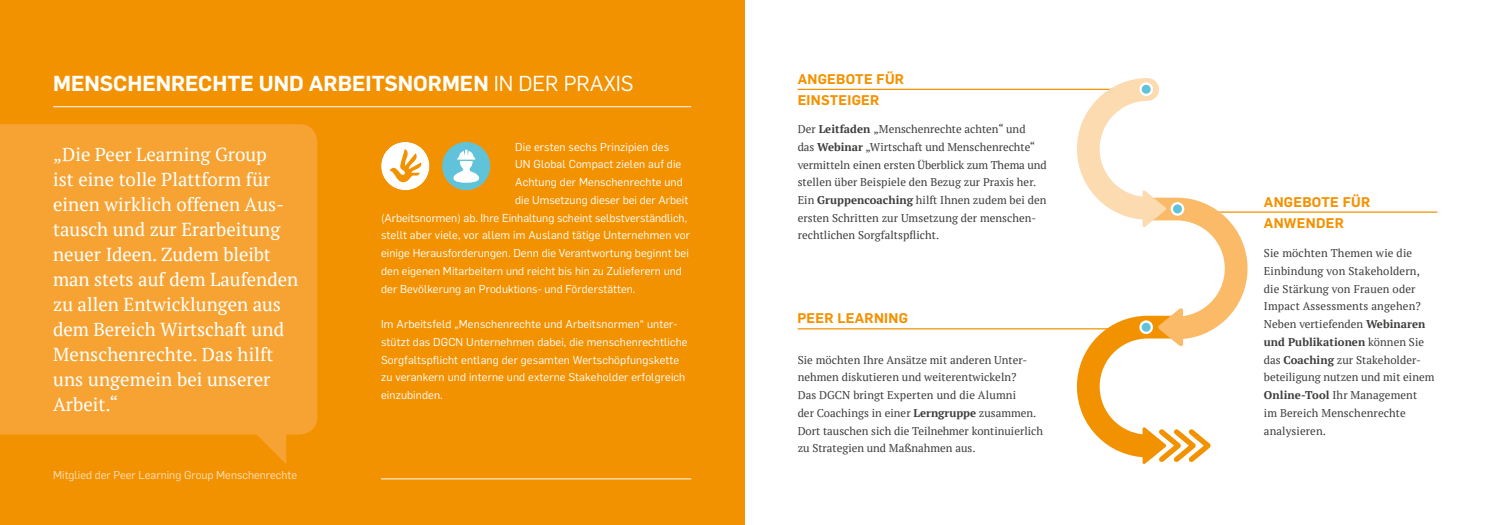
<style>
.page{position:relative;width:1489px;height:525px;background:#fff}
.page>*{position:absolute;margin:0;border:0;box-sizing:border-box;transform-origin:0 0}
.t1{font:600 21.25px "Flama";color:#fff}
.t2{font:18.75px/25px "PT Serif";color:#fff}
.t3{font:600 13.75px/21.2px "Flama";letter-spacing:.02em;color:#f39200}
.t4{font:11.25px/17.8px "PT Serif";letter-spacing:.005em;color:#3c3c3b}
.t5{font:11.25px/17.8px "Flama";letter-spacing:.01em;color:#fff}
.t6{font:11.25px "Flama";color:#fee0bc}
.s1{font-weight:400}
.s2{font-weight:700}
</style>
<div class="page">
<div style="left:0;top:0;width:744px;height:524px;background:#f39200"></div>
<hr style="left:381px;top:478px;width:310px;height:1px;background:#fff">
<div style="left:0;top:124px;width:317px;height:310px;background:#f6a333"></div>
<svg style="left:251px;top:428px;width:35px;height:36px"></svg>
<hr style="left:1177px;top:211px;width:259px;height:1px;background:#f39200">
<hr style="left:797px;top:328px;width:344px;height:1px;background:#f39200">
<hr style="left:797px;top:89px;width:334px;height:1px;background:#f39200">
<hr style="left:53px;top:106px;width:638px;height:1px;background:#fff">
<svg style="left:381px;top:142px;width:48px;height:48px"></svg>
<svg style="left:442px;top:142px;width:48px;height:48px"></svg>
<svg style="left:1065px;top:78px;width:193px;height:386px"></svg>
<h1 class="t1" style="left:53px;top:68px;width:582px">MENSCHENRECHTE UND ARBEITSNORMEN <span class="s1">IN DER PRAXIS</span></h1>
<p class="t2" style="left:53px;top:141px;width:247px">„Die Peer Learning Group<br>ist eine tolle Plattform für einen wirklich offenen Aus&shy;tausch und zur Erarbeitung neuer Ideen. Zudem bleibt man stets auf dem Laufenden zu allen Entwicklungen aus dem Bereich Wirtschaft und<br>Menschenrechte. Das hilft uns ungemein bei unserer<br>Arbeit.“</p>
<p class="t6" style="left:53px;top:467px;width:245px">Mitglied der Peer Learning Group Menschenrechte</p>
<p class="t5" style="left:515px;top:137px;width:155px">Die ersten sechs Prinzipien des</p>
<p class="t5" style="left:515px;top:155px;width:168px">UN Global Compact zielen auf die</p>
<p class="t5" style="left:515px;top:172px;width:169px">Achtung der Menschenrechte und</p>
<p class="t5" style="left:515px;top:190px;width:175px">die Umsetzung dieser bei der Arbeit</p>
<p class="t5" style="left:381px;top:208px;width:307px">(Arbeitsnormen) ab. Ihre Einhaltung scheint selbstverständlich,</p>
<p class="t5" style="left:381px;top:226px;width:310px">stellt aber viele, vor allem im Ausland tätige Unternehmen vor</p>
<p class="t5" style="left:381px;top:243px;width:309px">einige Herausforderungen. Denn die Verantwortung beginnt bei</p>
<p class="t5" style="left:381px;top:261px;width:302px">den eigenen Mitarbeitern und reicht bis hin zu Zulieferern und</p>
<p class="t5" style="left:381px;top:279px;width:256px">der Bevölkerung an Produktions- und Förderstätten.</p>
<p class="t5" style="left:381px;top:314px;width:308px">Im Arbeitsfeld „Menschenrechte und Arbeitsnormen“ unter&shy;stützt das DGCN Unternehmen dabei, die menschenrechtliche Sorgfaltspflicht entlang der gesamten Wertschöpfungskette zu verankern und interne und externe Stakeholder erfolgreich einzubinden.</p>
<p class="t3" style="left:797px;top:67px;width:108px">ANGEBOTE FÜR<br>EINSTEIGER</p>
<p class="t4" style="left:797px;top:120px;width:250px">Der <span class="s2">Leitfaden</span> „Menschenrechte achten“ und<br>das <span class="s2">Webinar</span> „Wirtschaft und Menschenrechte“ vermitteln einen ersten Überblick zum Thema und stellen über Beispiele den Bezug zur Praxis her.<br>Ein <span class="s2">Gruppencoaching</span> hilft Ihnen zudem bei den ersten Schritten zur Umsetzung der menschen&shy;rechtlichen Sorgfaltspflicht.</p>
<p class="t3" style="left:797px;top:307px;width:112px">PEER LEARNING</p>
<p class="t4" style="left:797px;top:350px;width:247px">Sie möchten Ihre Ansätze mit anderen Unter&shy;nehmen diskutieren und weiterentwickeln?<br>Das DGCN bringt Experten und die Alumni<br>der Coachings in einer <span class="s2">Lerngruppe</span> zusammen.<br>Dort tauschen sich die Teilnehmer kontinuierlich zu Strategien und Maßnahmen aus.</p>
<p class="t3" style="left:1263px;top:190px;width:108px">ANGEBOTE FÜR<br>ANWENDER</p>
<p class="t4" style="left:1263px;top:244px;width:172px">Sie möchten Themen wie die<br>Einbindung von Stakeholdern, die Stärkung von Frauen oder<br>Impact Assessments angehen?<br>Neben vertiefenden <span class="s2">Webinaren und Publikationen</span> können Sie das <span class="s2">Coaching</span> zur Stakeholder&shy;beteiligung nutzen und mit einem<br><span class="s2">Online-Tool</span> Ihr Management<br>im Bereich Menschenrechte analysieren.</p>
</div>
